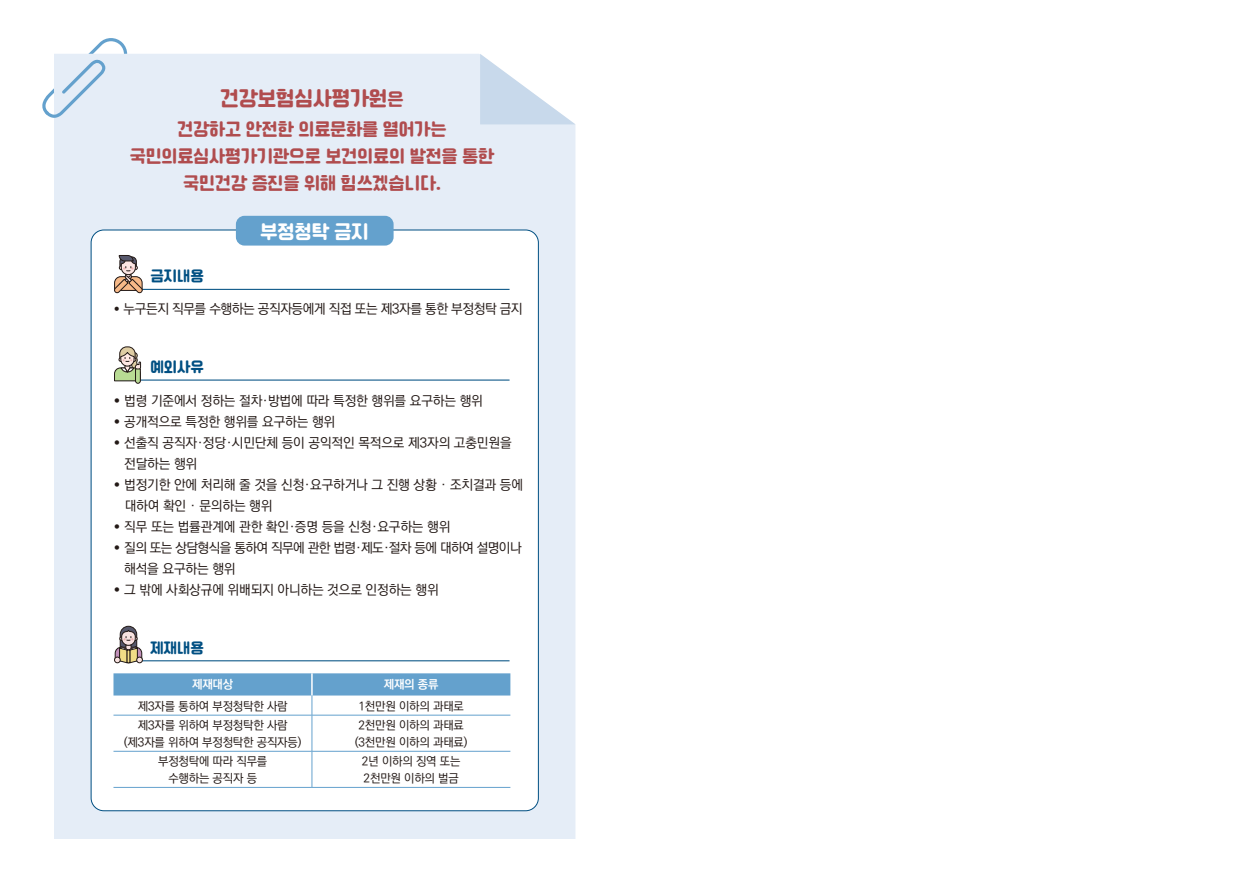
<style>
.page{position:relative;width:1259px;height:893px;background:#fff}
.page>*{position:absolute;margin:0;border:0;box-sizing:border-box;transform-origin:0 0}
.ÿFFFFB9ÿFFFFD9ÿFFFF{font:21px "Cafe 24 Ssurround";letter-spacing:-.02em;color:#b04c4e;scale:.95 1}
.ÿFFFFB9ÿFFFFD9ÿFFFF-2{font:19.5px "Cafe 24 Ssurround";letter-spacing:-.02em;color:#fff;scale:.95 1}
.ÿFFFFB9ÿFFFFD9ÿFFFF-3{font:18px "Cafe 24 Ssurround";letter-spacing:-.02em;color:#b04c4e;scale:.95 1}
.ÿFFFFB9ÿFFFFD9ÿFFFF-4{font:15px "Cafe 24 Ssurround";letter-spacing:-.01em;color:#004f82;scale:.95 1}
.ÿFFFFB9ÿFFFFD9ÿFFFF-5{font:500 13.5px/21px "Ko Pub Dotum";letter-spacing:-.01em;color:#231916}
.ÿFFFFB9ÿFFFFD9ÿFFFF-6{font:500 13.5px/21px "Ko Pub Dotum";letter-spacing:-.04em;color:#231916}
.ÿFFFFB9ÿFFFFD9ÿFFFF-7{font:500 13.5px "Ko Pub Dotum";letter-spacing:-.03em;color:#231916}
.ÿFFFFB9ÿFFFFD9ÿFFFF-8{font:500 12px "Ko Pub Dotum";letter-spacing:-.01em;color:#231916}
.ÿFFFFB9ÿFFFFD9ÿFFFF-9{font:700 12px "Ko Pub Dotum";letter-spacing:-.01em;color:#fff}
.s1{font-size:18px}
.s2{font-family:"DIN Pro";font-weight:400;font-size:12.75px}
.s3{font-family:"DIN Pro";font-weight:400}
</style>
<div class="page">
<div style="left:54px;top:54px;width:521px;height:785px;background:#e5edf7"></div>
<svg style="left:480px;top:54px;width:95px;height:70px"></svg>
<svg style="left:42px;top:38px;width:87px;height:80px"></svg>
<div style="left:91px;top:230px;width:447px;height:581px;background:#fff;border-radius:13px"></div>
<div style="left:236px;top:216px;width:157px;height:30px;background:#64a1cd;border-radius:9px"></div>
<hr style="left:120px;top:289px;width:389px;height:1px;background:#004f82">
<svg style="left:114px;top:255px;width:29px;height:39px"></svg>
<hr style="left:120px;top:380px;width:389px;height:1px;background:#004f82">
<div style="left:120px;top:347px;width:15px;height:18px;background:#decca3;border-radius:7px"></div>
<div style="left:119px;top:347px;width:16px;height:18px;border:1px solid #231916;border-radius:7px"></div>
<svg style="left:114px;top:351px;width:27px;height:33px"></svg>
<svg style="left:113px;top:673px;width:397px;height:42px"></svg>
<hr style="left:113px;top:715px;width:199px;height:1px;background:#64a1cd">
<hr style="left:312px;top:715px;width:198px;height:1px;background:#64a1cd">
<hr style="left:312px;top:715px;width:1px;height:36px;background:#64a1cd">
<hr style="left:113px;top:751px;width:199px;height:1px;background:#64a1cd">
<hr style="left:312px;top:751px;width:198px;height:1px;background:#64a1cd">
<hr style="left:312px;top:751px;width:1px;height:36px;background:#64a1cd">
<hr style="left:113px;top:787px;width:199px;height:1px;background:#64a1cd">
<hr style="left:312px;top:787px;width:198px;height:1px;background:#64a1cd">
<hr style="left:120px;top:660px;width:389px;height:1px;background:#004f82">
<div style="left:136px;top:657px;width:7px;height:6px;border:1px solid #231916;border-radius:50%"></div>
<svg style="left:114px;top:626px;width:28px;height:38px"></svg>
<p class="ÿFFFFB9ÿFFFFD9ÿFFFF" style="left:220px;top:88px;width:194px">건강보험심사평가원<span class="s1">은</span></p>
<p class="ÿFFFFB9ÿFFFFD9ÿFFFF-3" style="left:177px;top:120px;width:285px">건강하고 안전한 의료문화를 열어가는</p>
<p class="ÿFFFFB9ÿFFFFD9ÿFFFF-3" style="left:130px;top:147px;width:385px">국민의료심사평가기관으로 보건의료의 발전을 통한</p>
<p class="ÿFFFFB9ÿFFFFD9ÿFFFF-3" style="left:183px;top:174px;width:273px">국민건강 증진을 위해 힘쓰겠습니다.</p>
<p class="ÿFFFFB9ÿFFFFD9ÿFFFF-2" style="left:260px;top:222px;width:116px">부정청탁 금지</p>
<p class="ÿFFFFB9ÿFFFFD9ÿFFFF-4" style="left:150px;top:269px;width:58px">금지내용</p>
<p class="ÿFFFFB9ÿFFFFD9ÿFFFF-7" style="left:113px;top:302px;width:411px"><span class="s2">•</span> 누구든지 직무를 수행하는 공직자등에게 직접 또는 제3자를 통한 부정청탁 금지</p>
<p class="ÿFFFFB9ÿFFFFD9ÿFFFF-4" style="left:150px;top:360px;width:58px">예외사유</p>
<p class="ÿFFFFB9ÿFFFFD9ÿFFFF-5" style="left:113px;top:391px;width:371px"><span class="s3">•</span> 법령 기준에서 정하는 절차·방법에 따라 특정한 행위를 요구하는 행위</p>
<p class="ÿFFFFB9ÿFFFFD9ÿFFFF-5" style="left:113px;top:412px;width:223px"><span class="s3">•</span> 공개적으로 특정한 행위를 요구하는 행위</p>
<p class="ÿFFFFB9ÿFFFFD9ÿFFFF-5" style="left:124px;top:433px;width:389px;text-indent:-11px"><span class="s3">•</span> 선출직 공직자·정당·시민단체 등이 공익적인 목적으로 제3자의 고충민원을 전달하는 행위</p>
<p class="ÿFFFFB9ÿFFFFD9ÿFFFF-5" style="left:113px;top:475px;width:411px"><span class="s3">•</span> 법정기한 안에 처리해 줄 것을 신청·요구하거나 그 진행 상황 · 조치결과 등에</p>
<p class="ÿFFFFB9ÿFFFFD9ÿFFFF-5" style="left:125px;top:496px;width:149px">대하여 확인 · 문의하는 행위</p>
<p class="ÿFFFFB9ÿFFFFD9ÿFFFF-5" style="left:113px;top:517px;width:338px"><span class="s3">•</span> 직무 또는 법률관계에 관한 확인·증명 등을 신청·요구하는 행위</p>
<p class="ÿFFFFB9ÿFFFFD9ÿFFFF-6" style="left:124px;top:538px;width:399px;text-indent:-11px"><span class="s3">•</span> 질의 또는 상담형식을 통하여 직무에 관한 법령·제도·절차 등에 대하여 설명이나 해석을 요구하는 행위</p>
<p class="ÿFFFFB9ÿFFFFD9ÿFFFF-5" style="left:113px;top:580px;width:327px"><span class="s3">•</span> 그 밖에 사회상규에 위배되지 아니하는 것으로 인정하는 행위</p>
<p class="ÿFFFFB9ÿFFFFD9ÿFFFF-4" style="left:150px;top:641px;width:58px">제재내용</p>
<p class="ÿFFFFB9ÿFFFFD9ÿFFFF-9" style="left:192px;top:678px;width:43px">제재대상</p>
<p class="ÿFFFFB9ÿFFFFD9ÿFFFF-9" style="left:384px;top:678px;width:56px">제재의 종류</p>
<p class="ÿFFFFB9ÿFFFFD9ÿFFFF-8" style="left:138px;top:700px;width:151px">제3자를 통하여 부정청탁한 사람</p>
<p class="ÿFFFFB9ÿFFFFD9ÿFFFF-8" style="left:358px;top:700px;width:107px">1천만원 이하의 과태로</p>
<p class="ÿFFFFB9ÿFFFFD9ÿFFFF-8" style="left:138px;top:720px;width:151px">제3자를 위하여 부정청탁한 사람</p>
<p class="ÿFFFFB9ÿFFFFD9ÿFFFF-8" style="left:124px;top:736px;width:179px">(제3자를 위하여 부정청탁한 공직자등)</p>
<p class="ÿFFFFB9ÿFFFFD9ÿFFFF-8" style="left:358px;top:720px;width:107px">2천만원 이하의 과태료</p>
<p class="ÿFFFFB9ÿFFFFD9ÿFFFF-8" style="left:355px;top:736px;width:114px">(3천만원 이하의 과태료)</p>
<p class="ÿFFFFB9ÿFFFFD9ÿFFFF-8" style="left:158px;top:756px;width:111px">부정청탁에 따라 직무를</p>
<p class="ÿFFFFB9ÿFFFFD9ÿFFFF-8" style="left:168px;top:772px;width:90px">수행하는 공직자 등</p>
<p class="ÿFFFFB9ÿFFFFD9ÿFFFF-8" style="left:362px;top:756px;width:100px">2년 이하의 징역 또는</p>
<p class="ÿFFFFB9ÿFFFFD9ÿFFFF-8" style="left:363px;top:772px;width:97px">2천만원 이하의 벌금</p>
</div>
